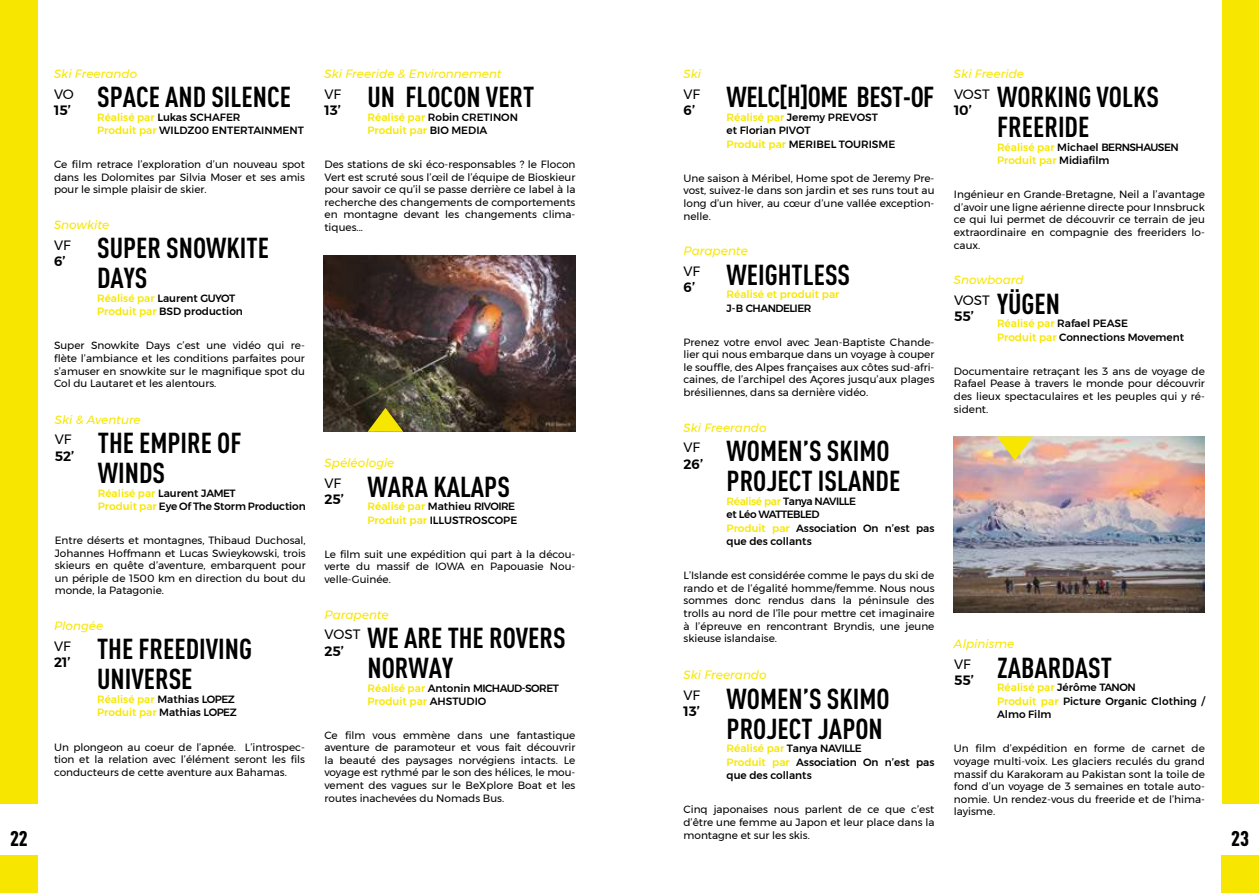
<style>
.page{position:relative;width:1259px;height:893px;background:#fff}
.page>*{position:absolute;margin:0;border:0;box-sizing:border-box;transform-origin:0 0}
.t1{font:700 28.5px/30px "DIN Cond";color:#000}
.t2{font:700 28.5px "DIN Cond";letter-spacing:-.02em;color:#000}
.t3{font:900 21px "DIN Cond";color:#000}
.t4{font:600 13.5px "Montserrat";color:#000}
.t5{font:13.5px "Montserrat";color:#000}
.t6{font:italic 12px "Montserrat";color:#f7e700}
.t7{font:10.5px/12.6px "Montserrat";color:#000;text-align:justify}
.t8{font:500 10.5px/13.5px "Montserrat";color:#000}
.t9{font:500 10.5px "Montserrat";color:#f7e700}
.t10{font:500 10.5px "Montserrat";letter-spacing:-.05em;color:#000}
.s1{color:#f7e700}
</style>
<div class="page">
<div style="left:0;top:0;width:37px;height:804px;background:#f7e700"></div>
<img style="left:324px;top:255px;width:251px;height:177px">
<svg style="left:367px;top:408px;width:36px;height:24px"></svg>
<div style="left:1222px;top:0;width:37px;height:804px;background:#f7e700"></div>
<img style="left:953px;top:436px;width:252px;height:177px">
<svg style="left:997px;top:436px;width:35px;height:24px"></svg>
<div style="left:0;top:855px;width:38px;height:38px;background:#f7e700"></div>
<div style="left:1221px;top:855px;width:38px;height:38px;background:#f7e700"></div>
<p class="t6" style="left:54px;top:64px;width:85px">Ski Freerando</p>
<p class="t6" style="left:324px;top:64px;width:179px">Ski Freeride &amp; Environnement</p>
<p class="t5" style="left:54px;top:83px;width:21px">VO</p>
<p class="t4" style="left:54px;top:99px;width:18px">15’</p>
<h1 class="t1" style="left:97px;top:81px;width:195px">SPACE AND SILENCE</h1>
<p class="t8" style="left:97px;top:110px;width:208px"><span class="s1">Réalisé par</span> Lukas SCHAFER<br><span class="s1">Produit par</span> WILDZ00 ENTERTAINMENT</p>
<p class="t5" style="left:324px;top:83px;width:18px">VF</p>
<p class="t4" style="left:324px;top:99px;width:18px">13’</p>
<h1 class="t1" style="left:367px;top:81px;width:168px">UN FLOCON VERT</h1>
<p class="t8" style="left:367px;top:110px;width:152px"><span class="s1">Réalisé par</span> Robin CRETINON<br><span class="s1">Produit par</span> BIO MEDIA</p>
<p class="t7" style="left:54px;top:158px;width:252px">Ce film retrace l’exploration d’un nouveau spot dans les Dolomites par Silvia Moser et ses amis pour le simple plaisir de skier.</p>
<p class="t7" style="left:324px;top:158px;width:252px">Des stations de ski éco-responsables ? le Flocon Vert est scruté sous l’œil de l’équipe de Bioskieur pour savoir ce qu’il se passe derrière ce label à la recherche des changements de comportements en montagne devant les changements clima&shy;tiques...</p>
<p class="t6" style="left:54px;top:215px;width:57px">Snowkite</p>
<p class="t5" style="left:54px;top:234px;width:18px">VF</p>
<p class="t4" style="left:54px;top:250px;width:13px">6’</p>
<h1 class="t1" style="left:97px;top:232px;width:173px">SUPER SNOWKITE<br>DAYS</h1>
<p class="t8" style="left:97px;top:291px;width:147px"><span class="s1">Réalisé par</span> Laurent GUYOT<br><span class="s1">Produit par</span> BSD production</p>
<p class="t7" style="left:54px;top:339px;width:252px">Super Snowkite Days c’est une vidéo qui re&shy;flète l’ambiance et les conditions parfaites pour s’amuser en snowkite sur le magnifique spot du Col du Lautaret et les alentours.</p>
<p class="t6" style="left:683px;top:64px;width:19px">Ski</p>
<p class="t6" style="left:954px;top:64px;width:72px">Ski Freeride</p>
<p class="t5" style="left:683px;top:83px;width:18px">VF</p>
<p class="t4" style="left:683px;top:99px;width:13px">6’</p>
<h1 class="t2" style="left:726px;top:80px;width:209px">WELC[H]OME BEST-OF</h1>
<p class="t8" style="left:726px;top:110px;width:170px"><span class="s1">Réalisé par</span> Jeremy PREVOST<br>et Florian PIVOT<br><span class="s1">Produit par</span> MERIBEL TOURISME</p>
<p class="t7" style="left:683px;top:172px;width:252px">Une saison à Méribel, Home spot de Jeremy Pre&shy;vost, suivez-le dans son jardin et ses runs tout au long d’un hiver, au cœur d’une vallée exception&shy;nelle.</p>
<p class="t6" style="left:683px;top:242px;width:66px">Parapente</p>
<p class="t5" style="left:683px;top:261px;width:18px">VF</p>
<p class="t4" style="left:683px;top:277px;width:13px">6’</p>
<h1 class="t1" style="left:726px;top:259px;width:125px">WEIGHTLESS</h1>
<p class="t9" style="left:726px;top:286px;width:114px">Réalisé et produit par</p>
<p class="t10" style="left:726px;top:300px;width:86px">J-B CHANDELIER</p>
<p class="t7" style="left:683px;top:336px;width:252px">Prenez votre envol avec Jean-Baptiste Chande&shy;lier qui nous embarque dans un voyage à couper le souffle, des Alpes françaises aux côtes sud-afri&shy;caines, de l’archipel des Açores jusqu’aux plages brésiliennes, dans sa dernière vidéo.</p>
<h1 class="t1" style="left:997px;top:81px;width:163px">WORKING VOLKS<br>FREERIDE</h1>
<p class="t8" style="left:997px;top:140px;width:183px"><span class="s1">Réalisé par</span> Michael BERNSHAUSEN<br><span class="s1">Produit par</span> Midiafilm</p>
<p class="t5" style="left:954px;top:83px;width:37px">VOST</p>
<p class="t4" style="left:954px;top:99px;width:19px">10’</p>
<p class="t7" style="left:954px;top:188px;width:252px">Ingénieur en Grande-Bretagne, Neil a l’avantage d’avoir une ligne aérienne directe pour Innsbruck ce qui lui permet de découvrir ce terrain de jeu extraordinaire en compagnie des freeriders lo&shy;caux.</p>
<p class="t6" style="left:954px;top:271px;width:71px">Snowboard</p>
<h1 class="t1" style="left:997px;top:288px;width:64px">YÜGEN</h1>
<p class="t8" style="left:997px;top:317px;width:189px"><span class="s1">Réalisé par</span> Rafael PEASE<br><span class="s1">Produit par</span> Connections Movement</p>
<p class="t5" style="left:954px;top:290px;width:37px">VOST</p>
<p class="t4" style="left:954px;top:306px;width:21px">55’</p>
<p class="t7" style="left:954px;top:365px;width:252px">Documentaire retraçant les 3 ans de voyage de Rafael Pease à travers le monde pour découvrir des lieux spectaculaires et les peuples qui y ré&shy;sident.</p>
<p class="t6" style="left:55px;top:410px;width:88px">Ski &amp; Aventure</p>
<p class="t6" style="left:683px;top:418px;width:85px">Ski Freerando</p>
<h1 class="t1" style="left:98px;top:427px;width:145px">THE EMPIRE OF<br>WINDS</h1>
<p class="t8" style="left:98px;top:486px;width:209px"><span class="s1">Réalisé par</span> Laurent JAMET<br><span class="s1">Produit par</span> Eye Of The Storm Production</p>
<p class="t5" style="left:55px;top:429px;width:18px">VF</p>
<p class="t4" style="left:55px;top:445px;width:21px">52’</p>
<h1 class="t1" style="left:726px;top:435px;width:175px">WOMEN’S SKIMO<br>PROJECT ISLANDE</h1>
<p class="t8" style="left:726px;top:494px;width:209px"><span class="s1">Réalisé par</span> Tanya NAVILLE<br>et Léo WATTEBLED<br><span class="s1">Produit par</span> Association On n’est pas que des collants</p>
<p class="t5" style="left:683px;top:437px;width:18px">VF</p>
<p class="t4" style="left:683px;top:453px;width:21px">26’</p>
<p class="t6" style="left:324px;top:454px;width:72px">Spéléologie</p>
<h1 class="t1" style="left:367px;top:471px;width:144px">WARA KALAPS</h1>
<p class="t8" style="left:367px;top:500px;width:151px"><span class="s1">Réalisé par</span> Mathieu RIVOIRE<br><span class="s1">Produit par</span> ILLUSTROSCOPE</p>
<p class="t5" style="left:324px;top:473px;width:18px">VF</p>
<p class="t4" style="left:324px;top:489px;width:21px">25’</p>
<p class="t7" style="left:55px;top:534px;width:252px">Entre déserts et montagnes, Thibaud Duchosal, Johannes Hoffmann et Lucas Swieykowski, trois skieurs en quête d’aventure, embarquent pour un périple de 1500 km en direction du bout du monde, la Patagonie.</p>
<p class="t7" style="left:324px;top:548px;width:252px">Le film suit une expédition qui part à la décou&shy;verte du massif de IOWA en Papouasie Nou&shy;velle-Guinée.</p>
<p class="t7" style="left:683px;top:569px;width:252px">L’Islande est considérée comme le pays du ski de rando et de l’égalité homme/femme. Nous nous sommes donc rendus dans la péninsule des trolls au nord de l’île pour mettre cet imaginaire à l’épreuve en rencontrant Bryndis, une jeune skieuse islandaise.</p>
<p class="t6" style="left:324px;top:605px;width:66px">Parapente</p>
<p class="t6" style="left:54px;top:616px;width:51px">Plongée</p>
<h1 class="t1" style="left:367px;top:622px;width:200px">WE ARE THE ROVERS<br>NORWAY</h1>
<p class="t8" style="left:367px;top:681px;width:193px"><span class="s1">Réalisé par</span> Antonin MICHAUD-SORET<br><span class="s1">Produit par</span> AHSTUDIO</p>
<p class="t5" style="left:324px;top:624px;width:37px">VOST</p>
<p class="t4" style="left:324px;top:640px;width:21px">25’</p>
<h1 class="t1" style="left:97px;top:633px;width:156px">THE FREEDIVING<br>UNIVERSE</h1>
<p class="t8" style="left:97px;top:692px;width:141px"><span class="s1">Réalisé par</span> Mathias LOPEZ<br><span class="s1">Produit par</span> Mathias LOPEZ</p>
<p class="t6" style="left:954px;top:635px;width:62px">Alpinisme</p>
<p class="t5" style="left:54px;top:636px;width:18px">VF</p>
<p class="t4" style="left:54px;top:651px;width:18px">21’</p>
<h1 class="t1" style="left:997px;top:652px;width:116px">ZABARDAST</h1>
<p class="t8" style="left:997px;top:681px;width:209px"><span class="s1">Réalisé par</span> Jérôme TANON<br><span class="s1">Produit par</span> Picture Organic Clothing /<br>Almo Film</p>
<p class="t5" style="left:954px;top:654px;width:18px">VF</p>
<p class="t4" style="left:954px;top:670px;width:21px">55’</p>
<p class="t6" style="left:683px;top:666px;width:85px">Ski Freerando</p>
<h1 class="t1" style="left:726px;top:683px;width:165px">WOMEN’S SKIMO<br>PROJECT JAPON</h1>
<p class="t8" style="left:726px;top:742px;width:209px"><span class="s1">Réalisé par</span> Tanya NAVILLE<br><span class="s1">Produit par</span> Association On n’est pas que des collants</p>
<p class="t5" style="left:683px;top:685px;width:18px">VF</p>
<p class="t4" style="left:683px;top:701px;width:18px">13’</p>
<p class="t7" style="left:324px;top:728px;width:252px">Ce film vous emmène dans une fantastique aventure de paramoteur et vous fait découvrir la beauté des paysages norvégiens intacts. Le voyage est rythmé par le son des hélices, le mou&shy;vement des vagues sur le BeXplore Boat et les routes inachevées du Nomads Bus.</p>
<p class="t7" style="left:54px;top:740px;width:252px">Un plongeon au coeur de l’apnée. L’introspec&shy;tion et la relation avec l’élément seront les fils conducteurs de cette aventure aux Bahamas.</p>
<p class="t7" style="left:954px;top:742px;width:252px">Un film d’expédition en forme de carnet de voyage multi-voix. Les glaciers reculés du grand massif du Karakoram au Pakistan sont la toile de fond d’un voyage de 3 semaines en totale auto&shy;nomie. Un rendez-vous du freeride et de l’hima&shy;layisme.</p>
<p class="t7" style="left:683px;top:803px;width:252px">Cinq japonaises nous parlent de ce que c’est d’être une femme au Japon et leur place dans la montagne et sur les skis.</p>
<h2 class="t3" style="left:10px;top:825px;width:19px">22</h2>
<h2 class="t3" style="left:1231px;top:825px;width:19px">23</h2>
</div>
